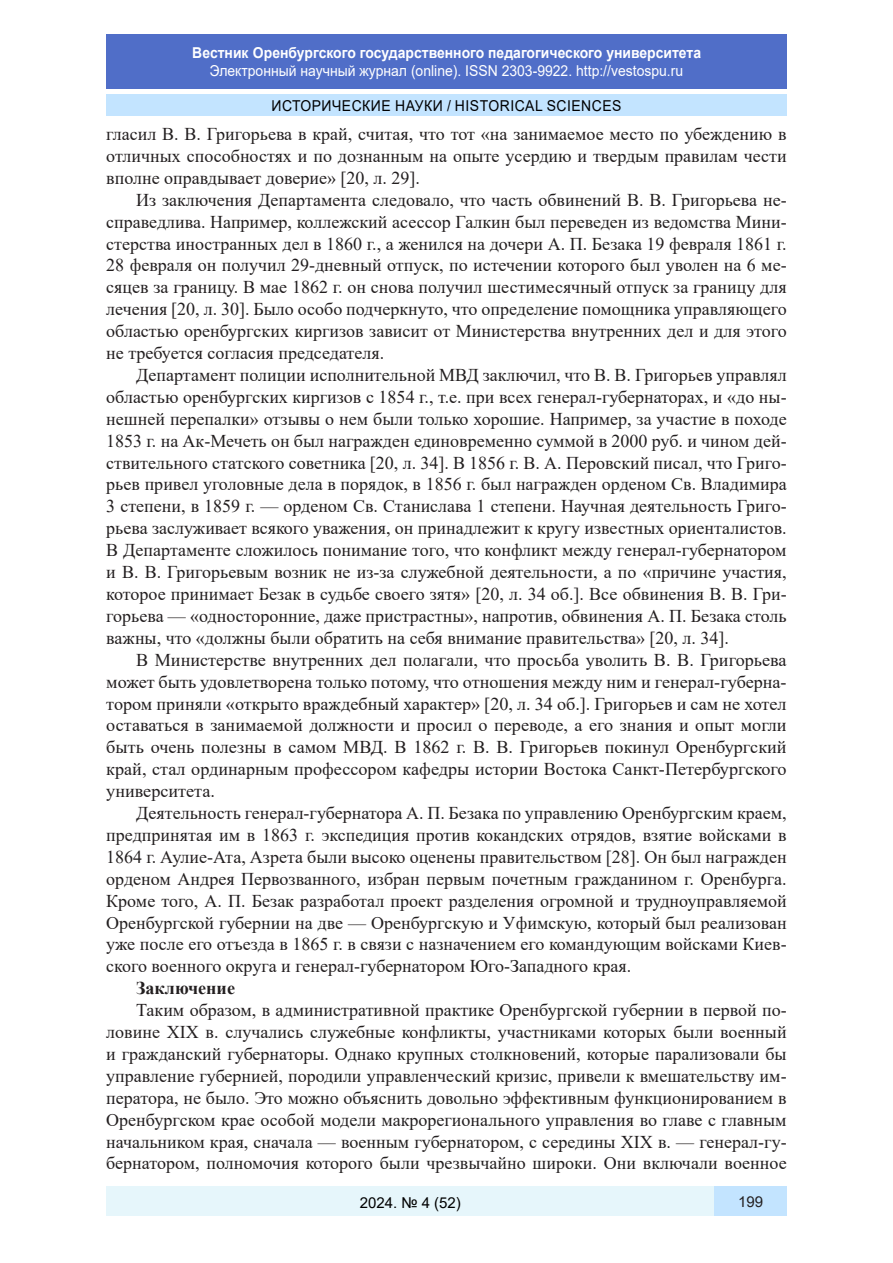
<style>
.page{position:relative;width:893px;height:1263px;background:#fff}
.page>*{position:absolute;margin:0;border:0;box-sizing:border-box;transform-origin:0 0}
.Стиль2{font:18px/21.9px "Times New Roman";color:#231f20;text-align:justify}
.Стиль2-2{font:700 18px "Times New Roman";color:#231f20}
.t1{font:15px "Arial";color:#fff;scale:.93 1}
.t2{font:700 15px "Arial";color:#fff;scale:.93 1}
.t3{font:15px "Arial";letter-spacing:.035em;color:#000;scale:.93 1}
.t4{font:15px "Arial";letter-spacing:.035em;color:#000}
.t5{font:15px "Arial";color:#231f20}
</style>
<div class="page">
<div style="left:106px;top:95px;width:681px;height:21px;background:#c3e4ff"></div>
<div style="left:106px;top:34px;width:681px;height:55px;background:#506ec8"></div>
<div style="left:106px;top:1186px;width:608px;height:30px;background:#e6f6fb"></div>
<div style="left:714px;top:1186px;width:73px;height:30px;background:#c3e4ff"></div>
<p class="t2" style="left:192px;top:42px;width:549px">Вестник Оренбургского государственного педагогического университета</p>
<p class="t1" style="left:210px;top:60px;width:511px">Электронный научный журнал (online). ISSN 2303-9922. http://vestospu.ru</p>
<p class="t3" style="left:271px;top:95px;width:378px">ИСТОРИЧЕСКИЕ НАУКИ / HISTORICAL SCIENCES</p>
<p class="Стиль2" style="left:106px;top:122px;width:682px">гласил В. В. Григорьева в край, считая, что тот «на занимаемое место по убеждению в отличных способностях и по дознанным на опыте усердию и твердым правилам чести вполне оправдывает доверие» [20, л. 29].</p>
<p class="Стиль2" style="left:106px;top:188px;width:682px;text-indent:30px">Из заключения Департамента следовало, что часть обвинений В. В. Григорьева не&shy;справедлива. Например, коллежский асессор Галкин был переведен из ведомства Мини&shy;стерства иностранных дел в 1860 г., а женился на дочери А. П. Безака 19 февраля 1861 г.<br>28 февраля он получил 29-дневный отпуск, по истечении которого был уволен на 6 ме&shy;сяцев за границу. В мае 1862 г. он снова получил шестимесячный отпуск за границу для лечения [20, л. 30]. Было особо подчеркнуто, что определение помощника управляющего областью оренбургских киргизов зависит от Министерства внутренних дел и для этого не требуется согласия председателя.</p>
<p class="Стиль2" style="left:106px;top:363px;width:682px;text-indent:30px">Департамент полиции исполнительной МВД заключил, что В. В. Григорьев управлял областью оренбургских киргизов с 1854 г., т.е. при всех генерал-губернаторах, и «до ны&shy;нешней перепалки» отзывы о нем были только хорошие. Например, за участие в походе 1853 г. на Ак-Мечеть он был награжден единовременно суммой в 2000 руб. и чином дей&shy;ствительного статского советника [20, л. 34]. В 1856 г. В. А. Перовский писал, что Григо&shy;рьев привел уголовные дела в порядок, в 1856 г. был награжден орденом Св. Владимира 3 степени, в 1859 г. — орденом Св. Станислава 1 степени. Научная деятельность Григо&shy;рьева заслуживает всякого уважения, он принадлежит к кругу известных ориенталистов.<br>В Департаменте сложилось понимание того, что конфликт между генерал-губернатором и В. В. Григорьевым возник не из-за служебной деятельности, а по «причине участия, которое принимает Безак в судьбе своего зятя» [20, л. 34 об.]. Все обвинения В. В. Гри&shy;горьева — «односторонние, даже пристрастны», напротив, обвинения А. П. Безака столь важны, что «должны были обратить на себя внимание правительства» [20, л. 34].</p>
<p class="Стиль2" style="left:106px;top:648px;width:682px;text-indent:30px">В Министерстве внутренних дел полагали, что просьба уволить В. В. Григорьева может быть удовлетворена только потому, что отношения между ним и генерал-губерна&shy;тором приняли «открыто враждебный характер» [20, л. 34 об.]. Григорьев и сам не хотел оставаться в занимаемой должности и просил о переводе, а его знания и опыт могли быть очень полезны в самом МВД. В 1862 г. В. В. Григорьев покинул Оренбургский край, стал ординарным профессором кафедры истории Востока Санкт-Петербургского университета.</p>
<p class="Стиль2" style="left:106px;top:801px;width:682px;text-indent:30px">Деятельность генерал-губернатора А. П. Безака по управлению Оренбургским краем, предпринятая им в 1863 г. экспедиция против кокандских отрядов, взятие войсками в 1864 г. Аулие-Ата, Азрета были высоко оценены правительством [28]. Он был награжден орденом Андрея Первозванного, избран первым почетным гражданином г. Оренбурга.<br>Кроме того, А. П. Безак разработал проект разделения огромной и трудноуправляемой Оренбургской губернии на две — Оренбургскую и Уфимскую, который был реализован уже после его отъезда в 1865 г. в связи с назначением его командующим войсками Киев&shy;ского военного округа и генерал-губернатором Юго-Западного края.</p>
<p class="Стиль2-2" style="left:136px;top:975px;width:100px">Заключение</p>
<p class="Стиль2" style="left:106px;top:998px;width:682px;text-indent:30px">Таким образом, в административной практике Оренбургской губернии в первой по&shy;ловине XIX в. случались служебные конфликты, участниками которых были военный и гражданский губернаторы. Однако крупных столкновений, которые парализовали бы управление губернией, породили управленческий кризис, привели к вмешательству им&shy;ператора, не было. Это можно объяснить довольно эффективным функционированием в Оренбургском крае особой модели макрорегионального управления во главе с главным начальником края, сначала — военным губернатором, с середины XIX в. — генерал-гу&shy;бернатором, полномочия которого были чрезвычайно широки. Они включали военное</p>
<p class="t4" style="left:360px;top:1192px;width:103px">2024. № 4 (52)</p>
<p class="t5" style="left:738px;top:1191px;width:27px">199</p>
</div>
